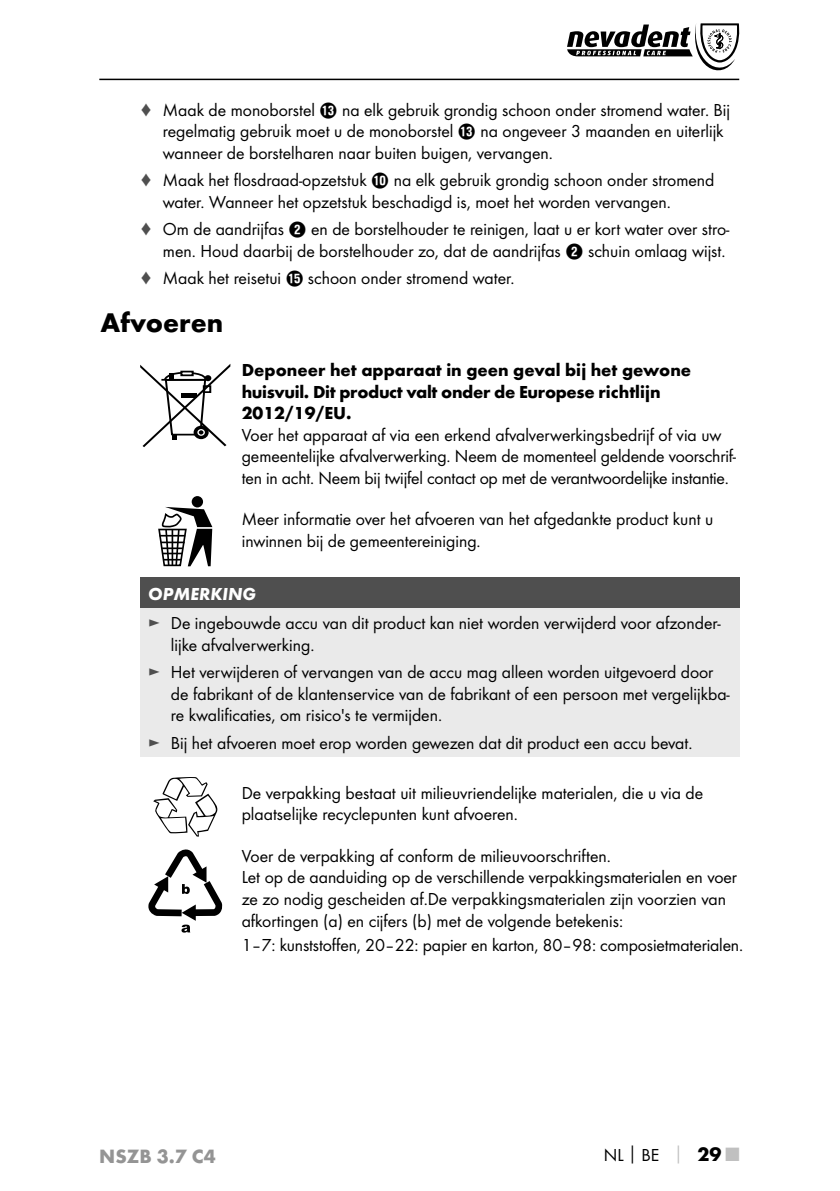
<style>
.page{position:relative;width:840px;height:1191px;background:#fff}
.page>*{position:absolute;margin:0;border:0;box-sizing:border-box;transform-origin:0 0}
.t1{font:700 28px "Futura";color:#000}
.t2{font:700 20px "Futura";color:#949494}
.t3{font:18px/21.6px "Futura Boo";color:#000}
.t4{font:700 18px/21.6px "Futura";color:#000}
.t5{font:italic 700 18px "Futura";color:#fff}
.s1{color:#4f4f4f}
.s2{font-family:"Hako PI Nummern"}
.s3{color:#c0c0c0}
.s4{font-family:"Futura";font-weight:700;font-size:20px}
.s5{font-family:"Futura";font-weight:700;font-size:20px;color:#c0c0c0}
</style>
<div class="page">
<hr style="left:99px;top:79px;width:639px;height:1px;background:#000">
<svg style="left:567px;top:23px;width:171px;height:47px"></svg>
<svg style="left:140px;top:364px;width:90px;height:83px"></svg>
<div style="left:191px;top:496px;width:12px;height:11px;background:#000;border-radius:50%"></div>
<svg style="left:158px;top:507px;width:54px;height:59px"></svg>
<div style="left:140px;top:577px;width:598px;height:31px;background:#4f4f4f"></div>
<div style="left:140px;top:608px;width:598px;height:148px;background:#eaeaea"></div>
<svg style="left:153px;top:777px;width:64px;height:59px"></svg>
<svg style="left:148px;top:849px;width:74px;height:83px"></svg>
<p class="t3" style="left:163px;top:100px;width:568px;text-indent:-23px"><span class="s1">♦</span> Maak de monoborstel <span class="s2">e</span> na elk gebruik grondig schoon onder stromend water. Bij regelmatig gebruik moet u de monoborstel <span class="s2">e</span> na ongeveer 3 maanden en uiterlijk wanneer de borstelharen naar buiten buigen, vervangen.</p>
<p class="t3" style="left:163px;top:170px;width:552px;text-indent:-23px"><span class="s1">♦</span> Maak het flosdraad-opzetstuk <span class="s2">0</span> na elk gebruik grondig schoon onder stromend water. Wanneer het opzetstuk beschadigd is, moet het worden vervangen.</p>
<p class="t3" style="left:140px;top:219px;width:590px;text-align:right"><span class="s1">♦</span> Om de aandrijfas <span class="s2">2</span> en de borstelhouder te reinigen, laat u er kort water over stro&shy;men. Houd daarbij de borstelhouder zo, dat de aandrijfas <span class="s2">2</span> schuin omlaag wijst.</p>
<p class="t3" style="left:140px;top:268px;width:376px"><span class="s1">♦</span> Maak het reisetui <span class="s2">t</span> schoon onder stromend water.</p>
<h1 class="t1" style="left:100px;top:311px;width:124px">Afvoeren</h1>
<p class="t4" style="left:241px;top:361px;width:451px">Deponeer het apparaat in geen geval bij het gewone huisvuil. Dit product valt onder de Europese richtlijn<br>2012/19/EU.</p>
<p class="t3" style="left:241px;top:425px;width:495px">Voer het apparaat af via een erkend afvalverwerkingsbedrijf of via uw gemeentelijke afvalverwerking. Neem de momenteel geldende voorschrif&shy;ten in acht. Neem bij twijfel contact op met de verantwoordelijke instantie.</p>
<p class="t3" style="left:241px;top:509px;width:473px">Meer informatie over het afvoeren van het afgedankte product kunt u inwinnen bij de gemeentereiniging.</p>
<p class="t5" style="left:148px;top:588px;width:109px">OPMERKING</p>
<p class="t3" style="left:171px;top:613px;width:551px;text-indent:-23px"><span class="s1">►</span> De ingebouwde accu van dit product kan niet worden verwijderd voor afzonder&shy;lijke afvalverwerking.</p>
<p class="t3" style="left:171px;top:662px;width:560px;text-indent:-23px"><span class="s1">►</span> Het verwijderen of vervangen van de accu mag alleen worden uitgevoerd door de fabrikant of de klantenservice van de fabrikant of een persoon met vergelijkba&shy;re kwalificaties, om risico's te vermijden.</p>
<p class="t3" style="left:148px;top:733px;width:545px"><span class="s1">►</span> Bij het afvoeren moet erop worden gewezen dat dit product een accu bevat.</p>
<p class="t3" style="left:241px;top:783px;width:462px">De verpakking bestaat uit milieuvriendelijke materialen, die u via de plaatselijke recyclepunten kunt afvoeren.</p>
<p class="t3" style="left:241px;top:846px;width:496px">Voer de verpakking af conform de milieuvoorschriften.<br>Let op de aanduiding op de verschillende verpakkingsmaterialen en voer ze zo nodig gescheiden af.De verpakkingsmaterialen zijn voorzien van afkortingen (a) en cijfers (b) met de volgende betekenis:</p>
<p class="t3" style="left:241px;top:934px;width:502px">1–7: kunststoffen, 20–22: papier en karton, 80–98: composietmaterialen.</p>
<p class="t2" style="left:99px;top:1148px;width:118px">NSZB 3.7 C4</p>
<p class="t3" style="left:603px;top:1145px;width:137px">NL│BE <span class="s3">│</span> <span class="s4">29</span> <span class="s5">■</span></p>
</div>
